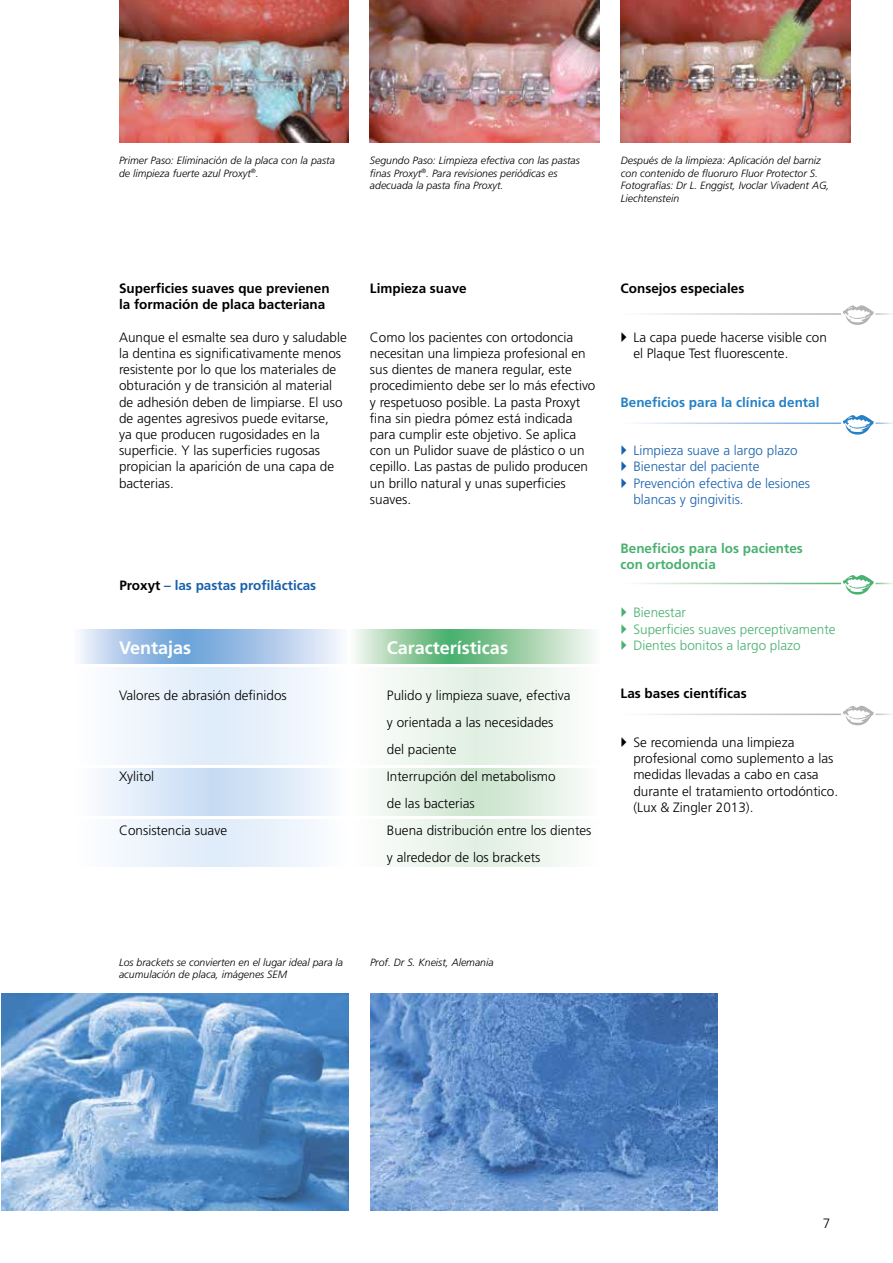
<style>
.page{position:relative;width:893px;height:1263px;background:#fff}
.page>*{position:absolute;margin:0;border:0;box-sizing:border-box;transform-origin:0 0}
.t1{font:700 18px "Frutiger";color:#fff}
.t2{font:300 13.5px/16.2px "Frutiger";color:#000}
.t3{font:700 13.5px/16.2px "Frutiger";color:#000}
.t4{font:300 13.5px/16.2px "Frutiger";color:#1961ac}
.t5{font:300 13.5px/16.2px "Frutiger";color:#49b170}
.t6{font:700 13.5px/16.2px "Frutiger";color:#49b170}
.t7{font:700 13.5px "Frutiger";color:#2581c4}
.t8{font:700 13.5px "Frutiger";color:#1961ac}
.t9{font:italic 300 10.5px/12.6px "Frutiger";color:#000}
.s1{color:#000}
</style>
<div class="page">
<img style="left:370px;top:993px;width:347px;height:217px">
<img style="left:1px;top:993px;width:348px;height:217px">
<svg style="left:843px;top:575px;width:31px;height:20px"></svg>
<svg style="left:843px;top:415px;width:31px;height:20px"></svg>
<svg style="left:843px;top:705px;width:31px;height:21px"></svg>
<svg style="left:843px;top:305px;width:31px;height:20px"></svg>
<svg style="left:118px;top:668px;width:197px;height:97px"></svg>
<svg style="left:98px;top:769px;width:232px;height:47px;background:#dbe8f7"></svg>
<svg style="left:118px;top:820px;width:197px;height:47px"></svg>
<svg style="left:392px;top:668px;width:175px;height:97px"></svg>
<svg style="left:392px;top:820px;width:175px;height:47px"></svg>
<svg style="left:376px;top:769px;width:205px;height:47px;background:#deeee0"></svg>
<svg style="left:80px;top:629px;width:261px;height:34px;background:#a9c7e8"></svg>
<svg style="left:355px;top:629px;width:238px;height:34px;background:#9dd0aa"></svg>
<img style="left:119px;top:0;width:230px;height:142px">
<img style="left:370px;top:0;width:230px;height:142px">
<img style="left:621px;top:0;width:229px;height:142px">
<p class="t9" style="left:370px;top:154px;width:212px">Segundo Paso: Limpieza efectiva con las pastas finas Proxyt<sup>®</sup>. Para revisiones periódicas es adecuada la pasta fina Proxyt.</p>
<p class="t9" style="left:119px;top:154px;width:217px">Primer Paso: Eliminación de la placa con la pasta de limpieza fuerte azul Proxyt<sup>®</sup>.</p>
<p class="t9" style="left:621px;top:154px;width:210px">Después de la limpieza: Aplicación del barniz con contenido de fluoruro Fluor Protector S.<br>Fotografías: Dr L. Enggist, Ivoclar Vivadent AG, Liechtenstein</p>
<p class="t3" style="left:119px;top:281px;width:212px">Superficies suaves que previenen la formación de placa bacteriana</p>
<p class="t2" style="left:119px;top:329px;width:229px">Aunque el esmalte sea duro y saludable la dentina es significativamente menos resistente por lo que los materiales de obturación y de transición al material de adhesión deben de limpiarse. El uso de agentes agresivos puede evitarse,<br>ya que producen rugosidades en la superficie. Y las superficies rugosas propician la aparición de una capa de bacterias.</p>
<p class="t3" style="left:370px;top:281px;width:98px">Limpieza suave</p>
<p class="t2" style="left:370px;top:329px;width:227px">Como los pacientes con ortodoncia necesitan una limpieza profesional en sus dientes de manera regular, este procedimiento debe ser lo más efectivo y respetuoso posible. La pasta Proxyt fina sin piedra pómez está indicada para cumplir este objetivo. Se aplica con un Pulidor suave de plástico o un cepillo. Las pastas de pulido producen un brillo natural y unas superficies suaves.</p>
<p class="t8" style="left:119px;top:577px;width:198px"><span class="s1">Proxyt</span> – las pastas profilácticas</p>
<h1 class="t1" style="left:119px;top:637px;width:74px">Ventajas</h1>
<h1 class="t1" style="left:387px;top:637px;width:123px">Características</h1>
<p class="t2" style="left:119px;top:687px;width:169px">Valores de abrasión definidos</p>
<p class="t2" style="left:119px;top:768px;width:37px">Xylitol</p>
<p class="t2" style="left:119px;top:822px;width:110px">Consistencia suave</p>
<p class="t2" style="left:387px;top:682px;width:206px;line-height:27px">Pulido y limpieza suave, efectiva<br>y orientada a las necesidades<br>del paciente<br>Interrupción del metabolismo<br>de las bacterias<br>Buena distribución entre los dientes y alrededor de los brackets</p>
<p class="t3" style="left:621px;top:281px;width:125px">Consejos especiales</p>
<p class="t2" style="left:633px;top:329px;width:195px">La capa puede hacerse visible con el Plaque Test fluorescente.</p>
<p class="t7" style="left:621px;top:394px;width:200px">Beneficios para la clínica dental</p>
<p class="t4" style="left:633px;top:443px;width:178px">Limpieza suave a largo plazo<br>Bienestar del paciente<br>Prevención efectiva de lesiones blancas y gingivitis.</p>
<p class="t6" style="left:621px;top:540px;width:184px">Beneficios para los pacientes con ortodoncia</p>
<p class="t5" style="left:633px;top:605px;width:204px">Bienestar<br>Superficies suaves perceptivamente<br>Dientes bonitos a largo plazo</p>
<p class="t3" style="left:621px;top:686px;width:128px">Las bases científicas</p>
<p class="t2" style="left:633px;top:734px;width:206px">Se recomienda una limpieza profesional como suplemento a las medidas llevadas a cabo en casa durante el tratamiento ortodóntico. (Lux &amp; Zingler 2013).</p>
<p class="t9" style="left:119px;top:956px;width:226px">Los brackets se convierten en el lugar ideal para la acumulación de placa, imágenes SEM</p>
<p class="t9" style="left:370px;top:956px;width:125px">Prof. Dr S. Kneist, Alemania</p>
<p class="t2" style="left:823px;top:1215px;width:9px">7</p>
</div>
